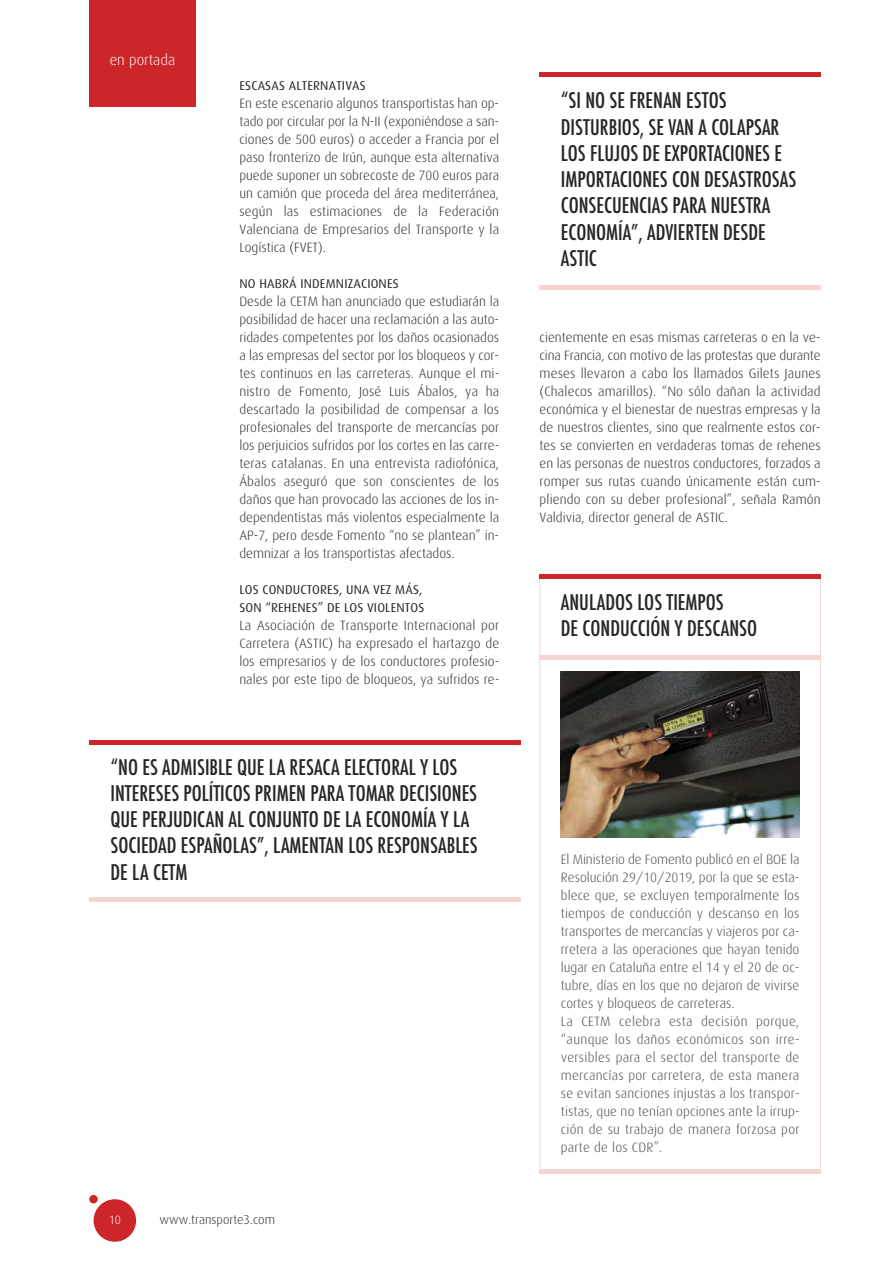
<style>
.page{position:relative;width:893px;height:1263px;background:#fff}
.page>*{position:absolute;margin:0;border:0;box-sizing:border-box;transform-origin:0 0}
.t1{font:500 condensed 21px/26.2px "Futura";color:#272526}
.t2{font:300 15px "Dax";color:#fff}
.t3{font:300 13.5px/18px "Dax";color:#272526;text-align:justify}
.t4{font:300 13.5px/18px "Dax";letter-spacing:.01em;color:#474647}
.t5{font:12.75px/18px "Dax";letter-spacing:.015em;color:#272526}
.t6{font:300 12.75px "Dax";color:#272526}
.t7{font:300 12px "Dax";color:#fff}
</style>
<div class="page">
<div style="left:89px;top:0;width:107px;height:106px;background:#cc262a"></div>
<div style="left:94px;top:1199px;width:42px;height:43px;background:#cc262a;border-radius:50%"></div>
<div style="left:89px;top:1195px;width:9px;height:8px;background:#cc262a;border-radius:50%"></div>
<hr style="left:89px;top:740px;width:431px;height:4px;background:#cc262a">
<hr style="left:89px;top:897px;width:431px;height:4px;background:#f5d4d4">
<hr style="left:540px;top:574px;width:281px;height:4px;background:#cc262a">
<hr style="left:540px;top:655px;width:281px;height:4px;background:#f5d4d4">
<div style="left:540px;top:1169px;width:281px;height:5px;background:#f5d4d4"></div>
<img style="left:561px;top:672px;width:238px;height:166px">
<div style="left:540px;top:72px;width:281px;height:5px;background:#cc262a"></div>
<hr style="left:540px;top:285px;width:281px;height:4px;background:#f5d4d4">
<p class="t2" style="left:110px;top:53px;width:67px">en portada</p>
<p class="t5" style="left:239px;top:77px;width:128px">ESCASAS ALTERNATIVAS</p>
<p class="t3" style="left:239px;top:96px;width:261px">En este escenario algunos transportistas han op&shy;tado por circular por la N-II (exponiéndose a san&shy;ciones de 500 euros) o acceder a Francia por el paso fronterizo de Irún, aunque esta alternativa puede suponer un sobrecoste de 700 euros para un camión que proceda del área mediterránea, según las estimaciones de la Federación Valenciana de Empresarios del Transporte y la Logística (FVET).</p>
<p class="t5" style="left:239px;top:275px;width:161px">NO HABRÁ INDEMNIZACIONES</p>
<p class="t3" style="left:239px;top:294px;width:261px">Desde la CETM han anunciado que estudiarán la posibilidad de hacer una reclamación a las auto&shy;ridades competentes por los daños ocasionados a las empresas del sector por los bloqueos y cor&shy;tes continuos en las carreteras. Aunque el mi&shy;nistro de Fomento, José Luis Ábalos, ya ha descartado la posibilidad de compensar a los profesionales del transporte de mercancías por los perjuicios sufridos por los cortes en las carre&shy;teras catalanas. En una entrevista radiofónica, Ábalos aseguró que son conscientes de los daños que han provocado las acciones de los in&shy;dependentistas más violentos especialmente la AP-7, pero desde Fomento “no se plantean” in&shy;demnizar a los transportistas afectados.</p>
<p class="t5" style="left:239px;top:581px;width:186px">LOS CONDUCTORES, UNA VEZ MÁS,<br>SON “REHENES” DE LOS VIOLENTOS</p>
<p class="t3" style="left:239px;top:618px;width:261px">La Asociación de Transporte Internacional por Carretera (ASTIC) ha expresado el hartazgo de los empresarios y de los conductores profesio&shy;nales por este tipo de bloqueos, ya sufridos re-</p>
<h1 class="t1" style="left:111px;top:754px;width:369px">“NO ES ADMISIBLE QUE LA RESACA ELECTORAL Y LOS INTERESES POLÍTICOS PRIMEN PARA TOMAR DECISIONES QUE PERJUDICAN AL CONJUNTO DE LA ECONOMÍA Y LA SOCIEDAD ESPAÑOLAS”, LAMENTAN LOS RESPONSABLES DE LA CETM</h1>
<p class="t7" style="left:109px;top:1215px;width:14px">10</p>
<p class="t6" style="left:159px;top:1214px;width:117px">www.transporte3.com</p>
<h1 class="t1" style="left:561px;top:88px;width:237px">“SI NO SE FRENAN ESTOS<br>DISTURBIOS, SE VAN A COLAPSAR<br>LOS FLUJOS DE EXPORTACIONES E<br>IMPORTACIONES CON DESASTROSAS<br>CONSECUENCIAS PARA NUESTRA<br>ECONOMÍA”, ADVIERTEN DESDE<br>ASTIC</h1>
<p class="t3" style="left:540px;top:329px;width:283px">cientemente en esas mismas carreteras o en la ve&shy;cina Francia, con motivo de las protestas que durante meses llevaron a cabo los llamados Gilets Jaunes (Chalecos amarillos). “No sólo dañan la actividad económica y el bienestar de nuestras empresas y la de nuestros clientes, sino que realmente estos cor&shy;tes se convierten en verdaderas tomas de rehenes en las personas de nuestros conductores, forzados a romper sus rutas cuando únicamente están cum&shy;pliendo con su deber profesional”, señala Ramón Valdivia, director general de ASTIC.</p>
<h1 class="t1" style="left:561px;top:590px;width:198px">ANULADOS LOS TIEMPOS<br>DE CONDUCCIÓN Y DESCANSO</h1>
<p class="t4" style="left:561px;top:852px;width:240px">El Ministerio de Fomento publicó en el BOE la Resolución 29/10/2019, por la que se esta&shy;blece que, se excluyen temporalmente los tiempos de conducción y descanso en los transportes de mercancías y viajeros por ca&shy;rretera a las operaciones que hayan tenido lugar en Cataluña entre el 14 y el 20 de oc&shy;tubre, días en los que no dejaron de vivirse cortes y bloqueos de carreteras.<br>La CETM celebra esta decisión porque, “aunque los daños económicos son irre&shy;versibles para el sector del transporte de mercancías por carretera, de esta manera se evitan sanciones injustas a los transpor&shy;tistas, que no tenían opciones ante la irrup&shy;ción de su trabajo de manera forzosa por parte de los CDR”.</p>
</div>
